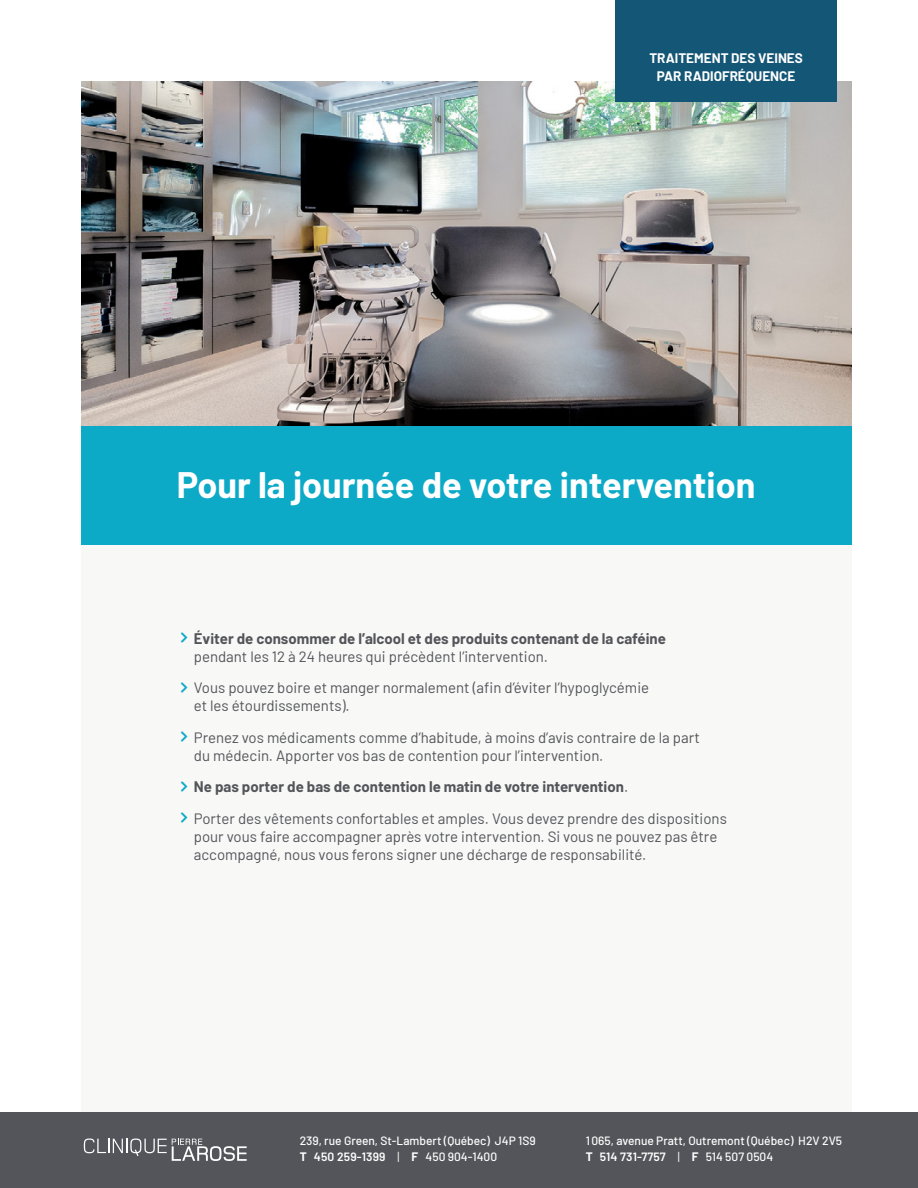
<style>
.page{position:relative;width:918px;height:1188px;background:#fff}
.page>*{position:absolute;margin:0;border:0;box-sizing:border-box;transform-origin:0 0}
.t1{font:700 36px "Barlow";color:#fff}
.t2{font:15px/31.5px "Barlow";color:#54555a}
.t3{font:700 15px "Barlow";color:#54555a}
.t4{font:700 13.5px/18px "Barlow";color:#fff;text-align:center}
.t5{font:500 12px/16.5px "Barlow";color:#fff}
.s1{font-weight:700}
.s2{font-weight:600}
.s3{font-weight:400}
</style>
<div class="page">
<div style="left:0;top:1112px;width:918px;height:76px;background:#54555a"></div>
<svg style="left:84px;top:1139px;width:163px;height:22px"></svg>
<div style="left:81px;top:329px;width:770px;height:777px;background:#f8f8f7"></div>
<div style="left:81px;top:426px;width:770px;height:119px;background:#0daac8"></div>
<img style="left:81px;top:81px;width:770px;height:345px">
<div style="left:615px;top:0;width:222px;height:102px;background:#145675"></div>
<p class="t4" style="left:649px;top:48px;width:155px">TRAITEMENT DES VEINES<br>PAR RADIOFRÉQUENCE</p>
<h1 class="t1" style="left:177px;top:458px;width:580px">Pour la journée de votre intervention</h1>
<p class="t3" style="left:194px;top:627px;width:474px">Éviter de consommer de l’alcool et des produits contenant de la caféine</p>
<p class="t2" style="left:194px;top:639px;width:457px">pendant les 12 à 24 heures qui précèdent l’intervention.<br>Vous pouvez boire et manger normalement (afin d’éviter l’hypoglycémie</p>
<p class="t2" style="left:194px;top:689px;width:508px">et les étourdissements).<br>Prenez vos médicaments comme d’habitude, à moins d’avis contraire de la part</p>
<p class="t2" style="left:194px;top:738px;width:535px">du médecin. Apporter vos bas de contention pour l’intervention.<br><span class="s1">Ne pas porter de bas de contention le matin de votre intervention</span>.<br>Porter des vêtements confortables et amples. Vous devez prendre des dispositions</p>
<p class="t2" style="left:194px;top:826px;width:525px;line-height:18px">pour vous faire accompagner après votre intervention. Si vous ne pouvez pas être accompagné, nous vous ferons signer une décharge de responsabilité.</p>
<p class="t5" style="left:300px;top:1131px;width:238px">239, rue Green, St-Lambert (Québec) J4P 1S9<br><span class="s1">T</span> <span class="s2">450 259-1399</span> <span class="s3">|</span> <span class="s1">F</span> 450 904-1400</p>
<p class="t5" style="left:586px;top:1131px;width:258px">1065, avenue Pratt, Outremont (Québec) H2V 2V5<br><span class="s1">T</span> <span class="s2">514 731-7757</span> <span class="s3">|</span> <span class="s1">F</span> 514 507 0504</p>
</div>
